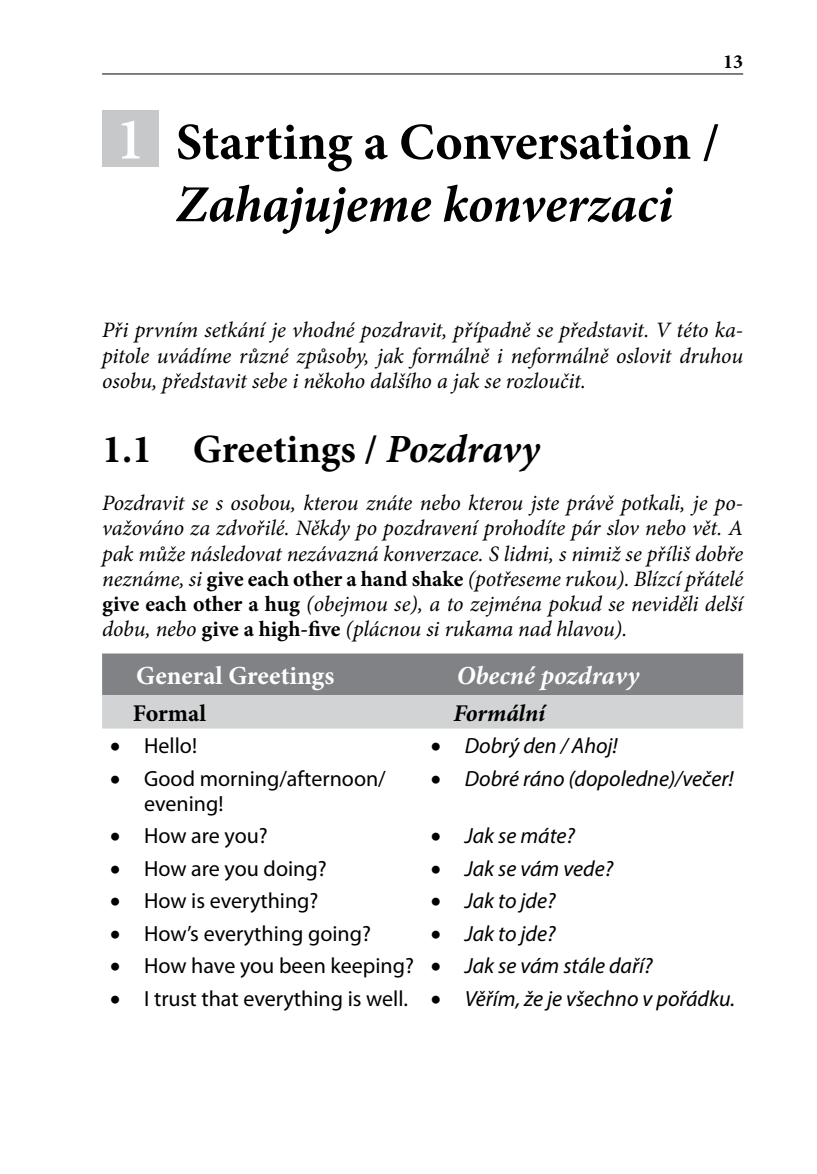
<style>
.page{position:relative;width:817px;height:1174px;background:#fff}
.page>*{position:absolute;margin:0;border:0;box-sizing:border-box;transform-origin:0 0}
.t1{font:600 59.6px "Minion Pro";color:#fff}
.t2{font:700 52px/62.4px "Minion Pro";letter-spacing:-.005em;color:#000}
.t3{font:52px "Minion Pro";color:#fff}
.t4{font:700 40px "Minion Pro";color:#000}
.Nadpis1_Fraze{font:700 26px "Minion Pro";color:#fff}
.Nadpis1_Fraze-2{font:italic 700 26px "Minion Pro";color:#fff}
.Nadpis2_Fraze{font:italic 700 24px "Minion Pro";letter-spacing:-.005em;color:#000}
.Nadpis2_Fraze-2{font:700 24px "Minion Pro";color:#000}
.odstavec{font:italic 22px/25.2px "Minion Pro";letter-spacing:-.005em;color:#000;text-align:justify}
.t5{font:22px/25.2px "Myriad Pro";color:#000}
.t6{font:italic 22px "Myriad Pro";color:#000}
.t7{font:700 20px "Minion Pro";color:#000}
.s1{font-style:italic}
.s2{font-weight:700;font-style:normal}
</style>
<div class="page">
<hr style="left:102px;top:73px;width:641px;height:1px;background:#000">
<div style="left:102px;top:110px;width:57px;height:57px;background:#c7c8ca"></div>
<svg style="left:102px;top:653px;width:641px;height:75px;background:#a4a6a8"></svg>
<p class="t7" style="left:723px;top:48px;width:21px">13</p>
<p class="t1" style="left:116px;top:98px;width:31px">1</p>
<p class="t2" style="left:176px;top:110px;width:545px">Starting a Conversation /<br><span class="s1">Zahajujeme konverzaci</span></p>
<p class="t3" style="left:102px;top:107px;width:38px">1.</p>
<p class="odstavec" style="left:102px;top:317px;width:642px">Při prvním setkání je vhodné pozdravit, případně se představit. V této ka&shy;pitole uvádíme různé způsoby, jak formálně i neformálně oslovit druhou osobu, představit sebe i někoho dalšího a jak se rozloučit.</p>
<p class="t4" style="left:102px;top:421px;width:439px">1.1 Greetings / <span class="s1">Pozdravy</span></p>
<p class="odstavec" style="left:102px;top:490px;width:642px">Pozdravit se s osobou, kterou znáte nebo kterou jste právě potkali, je po&shy;važováno za zdvořilé. Někdy po pozdravení prohodíte pár slov nebo vět. A pak může následovat nezávazná konverzace. S lidmi, s nimiž se příliš dobře neznáme, si <span class="s2">give each other a hand shake</span> (potřeseme rukou). Blízcí přátelé <span class="s2">give each other a hug</span> (obejmou se), a to zejména pokud se neviděli delší dobu, nebo <span class="s2">give a high-five</span> (plácnou si rukama nad hlavou).</p>
<p class="Nadpis1_Fraze" style="left:136px;top:657px;width:200px">General Greetings</p>
<p class="Nadpis1_Fraze-2" style="left:456px;top:657px;width:184px">Obecné pozdravy</p>
<p class="Nadpis2_Fraze-2" style="left:133px;top:696px;width:75px">Formal</p>
<p class="Nadpis2_Fraze" style="left:453px;top:696px;width:93px">Formální</p>
<p class="t5" style="left:110px;top:732px;width:88px">• Hello!</p>
<p class="t6" style="left:430px;top:732px;width:188px">• Dobrý den / Ahoj!</p>
<p class="t5" style="left:144px;top:765px;width:243px;text-indent:-34px">• Good morning/afternoon/ evening!</p>
<p class="t6" style="left:430px;top:764px;width:304px">• Dobré ráno (dopoledne)/večer!</p>
<p class="t5" style="left:110px;top:823px;width:159px">• How are you?</p>
<p class="t6" style="left:430px;top:822px;width:146px">• Jak se máte?</p>
<p class="t5" style="left:110px;top:855px;width:218px">• How are you doing?</p>
<p class="t6" style="left:430px;top:855px;width:184px">• Jak se vám vede?</p>
<p class="t5" style="left:110px;top:888px;width:210px">• How is everything?</p>
<p class="t6" style="left:430px;top:887px;width:126px">• Jak to jde?</p>
<p class="t5" style="left:110px;top:920px;width:262px">• How’s everything going?</p>
<p class="t6" style="left:430px;top:920px;width:126px">• Jak to jde?</p>
<p class="t5" style="left:110px;top:953px;width:305px">• How have you been keeping?</p>
<p class="t6" style="left:430px;top:952px;width:223px">• Jak se vám stále daří?</p>
<p class="t5" style="left:110px;top:985px;width:299px">• I trust that everything is well.</p>
<p class="t6" style="left:430px;top:985px;width:306px">• Věřím, že je všechno v pořádku.</p>
</div>
